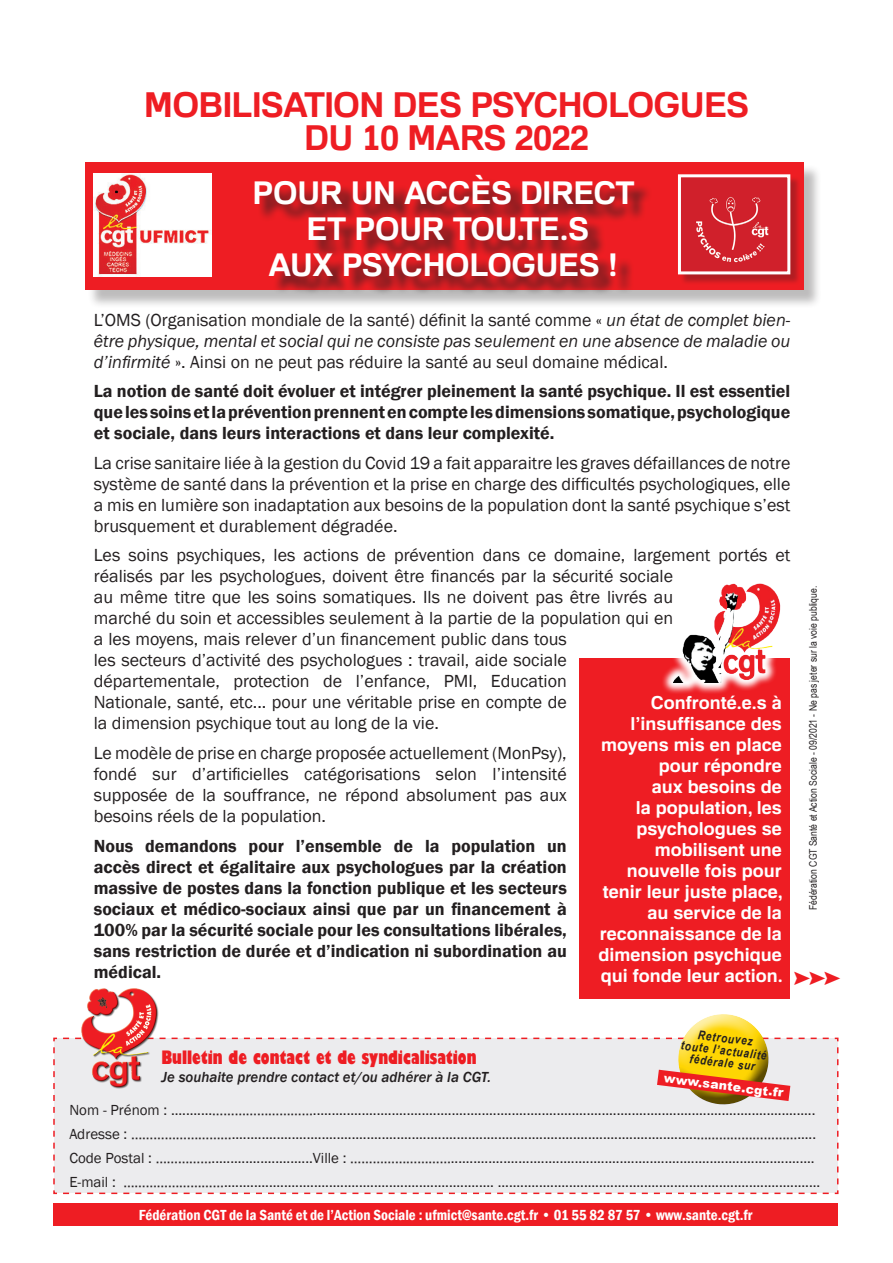
<style>
.page{position:relative;width:893px;height:1263px;background:#fff}
.page>*{position:absolute;margin:0;border:0;box-sizing:border-box;transform-origin:0 0}
.t1{font:700 34.5px/33px "Familiar Pro";letter-spacing:-.02em;color:#ee1d23;text-align:center}
.t2{font:700 31.5px/36px "Familiar Pro";letter-spacing:-.01em;color:#fff;text-align:center}
.t3{font:28.5px "Follow The Arrow";color:#ee1d23}
.t4{font:18px/21px "Franklin Gothic";color:#231f20;text-align:justify}
.t5{font:600 18px/21px "Franklin Gothic";color:#231f20;text-align:justify}
.t6{font:700 18px/21px "Familiar Pro";color:#fff;text-align:right}
.t7{font:800 condensed 18px "Gill Sans";color:#ee1d23}
.t8{font:15px/24px "Franklin Gothic";color:#231f20}
.t9{font:600 condensed 15px "Franklin Gothic";color:#fff}
.t10{font:italic 500 15px "Franklin Gothic";color:#231f20}
.t11{font:italic 700 12.3px/12.3px "Arial Narrow";color:#231f20;text-align:center}
.t12{font:900 12.3px "Arial";color:#fff}
.t13{font:10.5px "Arial Narrow";color:#231f20}
.s1{font-style:italic}
</style>
<div class="page">
<div style="left:88px;top:164px;width:735px;height:145px;background:#231f20;opacity:.3"></div>
<div style="left:85px;top:162px;width:719px;height:128px;background:#ee1d23"></div>
<div style="left:53px;top:1204px;width:785px;height:22px;background:#ee1d23"></div>
<div style="left:680px;top:176px;width:121px;height:109px;background:#231f20;opacity:.3"></div>
<img style="left:682px;top:178px;width:104px;height:92px">
<div style="left:678px;top:174px;width:112px;height:100px;border:3px solid #fff"></div>
<img style="left:94px;top:173px;width:118px;height:104px">
<div style="left:257px;top:178px;width:395px;height:118px;background:#231f20;opacity:.75"></div>
<svg style="left:53px;top:1014px;width:785px;height:180px;background:#eee7e2"></svg>
<div style="left:580px;top:658px;width:210px;height:340px;background:#ee1d23"></div>
<svg style="left:663px;top:667px;width:101px;height:26px"></svg>
<img style="left:673px;top:583px;width:108px;height:100px">
<img style="left:69px;top:988px;width:99px;height:111px">
<h1 class="t1" style="left:144px;top:87px;width:606px">MOBILISATION DES PSYCHOLOGUES<br>DU 10 MARS 2022</h1>
<h2 class="t2" style="left:252px;top:175px;width:384px">POUR UN ACCÈS DIRECT<br>ET POUR TOU.TE.S<br>AUX PSYCHOLOGUES !</h2>
<p class="t4" style="left:94px;top:309px;width:698px">L’OMS (Organisation mondiale de la santé) définit la santé comme « <span class="s1">un état de complet bien&shy;être physique, mental et social qui ne consiste pas seulement en une absence de maladie ou d’infirmité</span> ». Ainsi on ne peut pas réduire la santé au seul domaine médical.</p>
<p class="t5" style="left:94px;top:381px;width:698px">La notion de santé doit évoluer et intégrer pleinement la santé psychique. Il est essentiel que les soins et la prévention prennent en compte les dimensions somatique, psychologique et sociale, dans leurs interactions et dans leur complexité.</p>
<p class="t4" style="left:94px;top:452px;width:698px">La crise sanitaire liée à la gestion du Covid 19 a fait apparaitre les graves défaillances de notre système de santé dans la prévention et la prise en charge des difficultés psychologiques, elle a mis en lumière son inadaptation aux besoins de la population dont la santé psychique s’est brusquement et durablement dégradée.</p>
<p class="t4" style="left:94px;top:545px;width:698px;text-align:left">Les soins psychiques, les actions de prévention dans ce domaine, largement portés et réalisés par les psychologues, doivent être financés par la sécurité sociale<br>au même titre que les soins somatiques. Ils ne doivent pas être livrés au<br>marché du soin et accessibles seulement à la partie de la population qui en<br>a les moyens, mais relever d’un financement public dans tous<br>les secteurs d’activité des psychologues : travail, aide sociale<br>départementale, protection de l’enfance, PMI, Education<br>Nationale, santé, etc... pour une véritable prise en compte de<br>la dimension psychique tout au long de la vie.</p>
<p class="t4" style="left:94px;top:742px;width:474px">Le modèle de prise en charge proposée actuellement (MonPsy), fondé sur d’artificielles catégorisations selon l’intensité supposée de la souffrance, ne répond absolument pas aux besoins réels de la population.</p>
<p class="t5" style="left:94px;top:835px;width:475px">Nous demandons pour l’ensemble de la population un accès direct et égalitaire aux psychologues par la création massive de postes dans la fonction publique et les secteurs sociaux et médico-sociaux ainsi que par un financement à 100% par la sécurité sociale pour les consultations libérales, sans restriction de durée et d’indication ni subordination au médical.</p>
<p class="t13" style="left:807px;top:910px;width:326px;rotate:-90deg">Fédération CGT Santé et Action Sociale - 09/2021 - Ne pas jeter sur la voie publique.</p>
<p class="t6" style="left:598px;top:692px;width:186px">Confronté.e.s à l’insuffisance des moyens mis en place pour répondre<br>aux besoins de<br>la population, les psychologues se mobilisent une nouvelle fois pour tenir leur juste place, au service de la reconnaissance de la dimension psychique qui fonde leur action.</p>
<h3 class="t3" style="left:791px;top:959px;width:52px">E</h3>
<p class="t11" style="left:683px;top:1026px;width:88px;rotate:7deg">Retrouvez<br>toute l’actualité fédérale sur</p>
<p class="t7" style="left:162px;top:1046px;width:316px">Bulletin de contact et de syndicalisation</p>
<p class="t10" style="left:162px;top:1068px;width:331px">Je souhaite prendre contact et/ou adhérer à la CGT.</p>
<p class="t12" style="left:665px;top:1069px;width:122px;rotate:7deg">www.sante.cgt.fr</p>
<p class="t8" style="left:69px;top:1097px;width:752px">Nom - Prénom : ...........………………………......................................................................................................................................<br>Adresse : ………………………............................................................................................................................……………………….....<br>Code Postal : ……………...........................Ville : ……………………….................................................................................................<br>E-mail : ………………………........................................................................ ......................................................................................</p>
<p class="t9" style="left:139px;top:1206px;width:615px">Fédération CGT de la Santé et de l’Action Sociale : ufmict@sante.cgt.fr • 01 55 82 87 57 • www.sante.cgt.fr</p>
</div>
